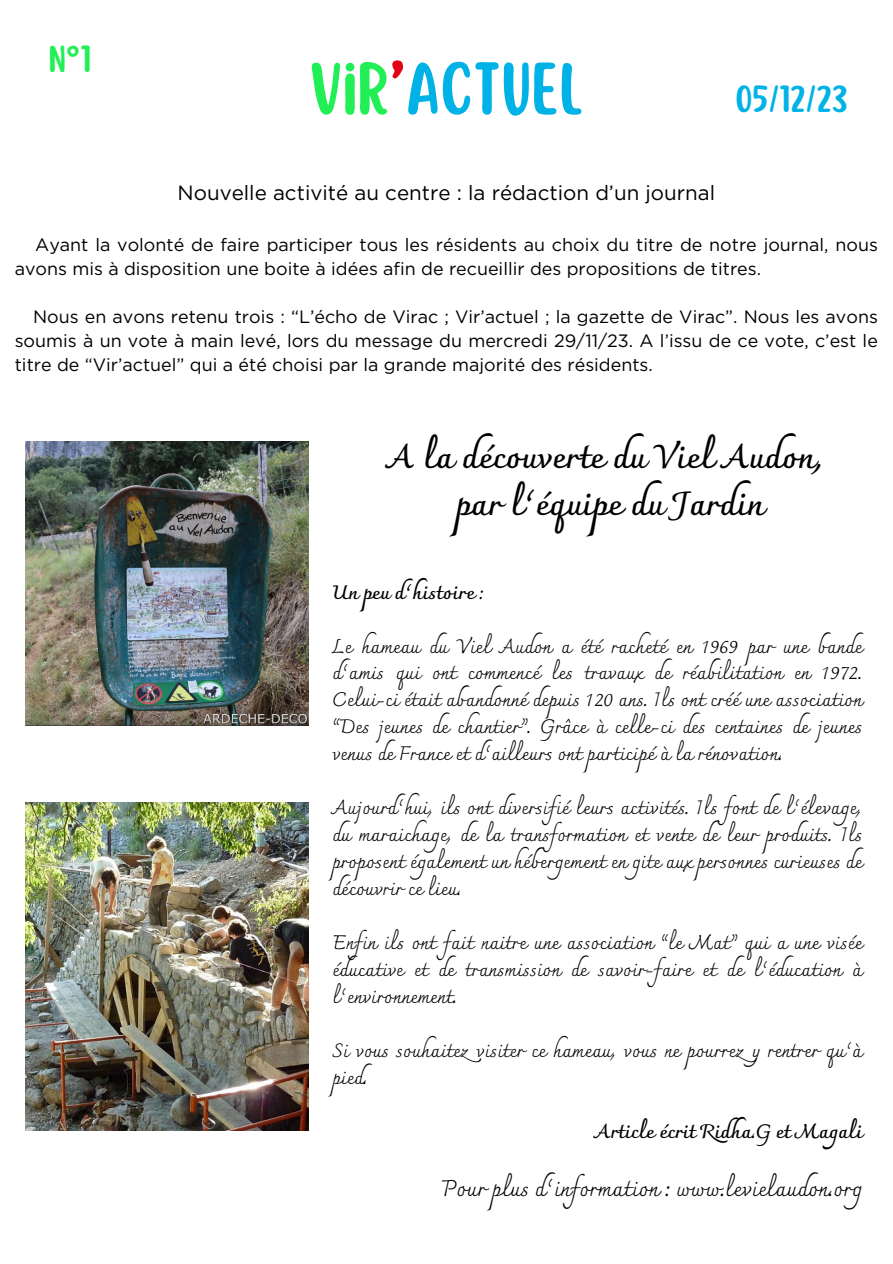
<style>
.page{position:relative;width:893px;height:1264px;background:#fff}
.page>*{position:absolute;margin:0;border:0;box-sizing:border-box;transform-origin:0 0}
.t1{font:65.25px "Scripter";color:#01b2e6}
.t2{font:700 33px "Charmonman";color:#000}
.t3{font:33px "Scripter";color:#01b2e6}
.t4{font:33px "Scripter";color:#22ef55}
.t5{font:22.35px "Charmonman";color:#000}
.t6{font:20.55px "Gotham";color:#000}
.t7{font:19.35px/27px "Charmonman";color:#000;text-align:justify}
.t8{font:700 19.35px "Charmonman";color:#000}
.t9{font:17.85px/24.2px "Gotham";color:#000}
.s1{color:#22ef55}
.s2{color:#e40313}
</style>
<div class="page">
<img style="left:26px;top:441px;width:282px;height:285px">
<img style="left:26px;top:802px;width:282px;height:328px">
<p class="t4" style="left:49px;top:42px;width:44px">N°1</p>
<p class="t1" style="left:309px;top:56px;width:276px"><span class="s1">VIR</span><span class="s2">’</span>ACTUEL</p>
<p class="t3" style="left:735px;top:82px;width:114px">05/12/23</p>
<p class="t6" style="left:177px;top:184px;width:539px">Nouvelle activité au centre : la rédaction d’un journal</p>
<p class="t9" style="left:15px;top:233px;width:864px;text-indent:20px">Ayant la volonté de faire participer tous les résidents au choix du titre de notre journal, nous avons mis à disposition une boite à idées afin de recueillir des propositions de titres.</p>
<p class="t9" style="left:15px;top:305px;width:864px;text-align:justify;text-indent:18px">Nous en avons retenu trois : “L’écho de Virac ; Vir’actuel ; la gazette de Virac”. Nous les avons soumis à un vote à main levé, lors du message du mercredi 29/11/23. A l’issu de ce vote, c’est le titre de “Vir’actuel” qui a été choisi par la grande majorité des résidents.</p>
<p class="t2" style="left:387px;top:437px;width:438px">A la découverte du Viel Audon,</p>
<p class="t2" style="left:455px;top:484px;width:309px">par l’équipe du Jardin</p>
<p class="t8" style="left:332px;top:580px;width:153px">Un peu d’histoire :</p>
<p class="t7" style="left:332px;top:632px;width:531px">Le hameau du Viel Audon a été racheté en 1969 par une bande d’amis qui ont commencé les travaux de réabilitation en 1972.<br>Celui-ci était abandonné depuis 120 ans. Ils ont créé une association “Des jeunes de chantier”. Grâce à celle-ci des centaines de jeunes venus de France et d’ailleurs ont participé à la rénovation.</p>
<p class="t7" style="left:332px;top:794px;width:531px">Aujourd’hui, ils ont diversifié leurs activités. Ils font de l’élevage, du maraichage, de la transformation et vente de leur produits. Ils proposent également un hébergement en gite aux personnes curieuses de découvrir ce lieu.</p>
<p class="t7" style="left:332px;top:929px;width:531px">Enfin ils ont fait naitre une association “le Mat” qui a une visée éducative et de transmission de savoir-faire et de l’éducation à l’environnement.</p>
<p class="t7" style="left:332px;top:1037px;width:531px">Si vous souhaitezvisiter ce hameau, vous ne pourrezy rentrer qu’à pied.</p>
<p class="t8" style="left:594px;top:1120px;width:269px">Article écrit Ridha.G et Magali</p>
<p class="t5" style="left:442px;top:1174px;width:422px">Pour plus d’information : www.levielaudon.org</p>
</div>
